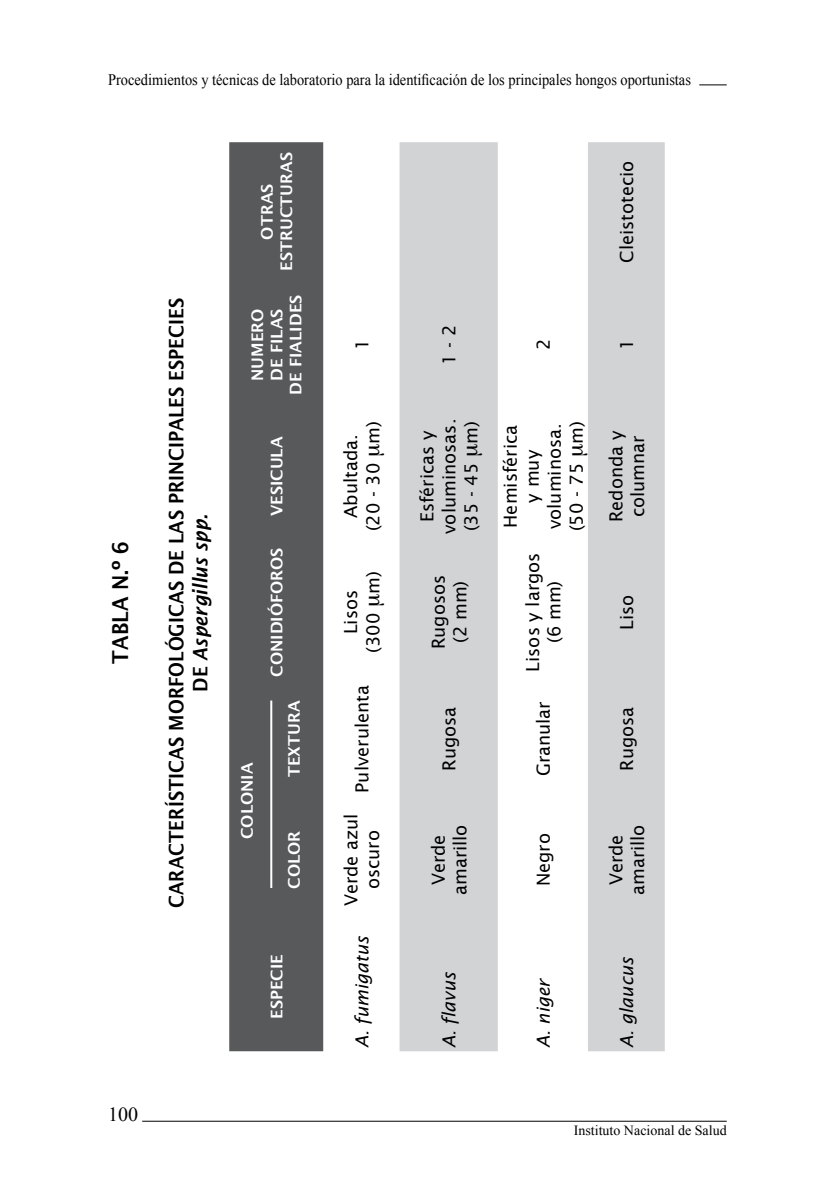
<style>
.page{position:relative;width:840px;height:1194px;background:#fff}
.page>*{position:absolute;margin:0;border:0;box-sizing:border-box;transform-origin:0 0}
.t1{font:600 22px "Lucida Sans";color:#000;scale:.9 1}
.t2{font:600 20px/24px "Lucida Sans";color:#000;text-align:center;scale:.9 1}
.t3{font:20px "Times New Roman";color:#000}
.t4{font:18px/22px "Lucida Sans";color:#000;text-align:center}
.t5{font:italic 18px "Lucida Sans";letter-spacing:-.01em;color:#000}
.t6{font:16px "Times New Roman";color:#000;scale:.9 1}
.t7{font:600 16px/19.2px "Lucida Sans";color:#fff;text-align:center}
.t8{font:14px "Times New Roman";color:#000}
.s1{font-style:italic}
</style>
<div class="page">
<svg style="left:699px;top:84px;width:27px;height:1px"></svg>
<hr style="left:142px;top:1120px;width:584px;height:1px;background:#000">
<div style="left:229px;top:142px;width:94px;height:909px;background:#58595b"></div>
<svg style="left:399px;top:142px;width:265px;height:909px;fill:#d1d3d4"></svg>
<hr style="left:270px;top:700px;width:2px;height:188px;background:#fff">
<svg style="left:467px;top:444px;width:15px;height:11px"></svg>
<svg style="left:572px;top:444px;width:15px;height:11px"></svg>
<p class="t6" style="left:108px;top:71px;width:648px">Procedimientos y técnicas de laboratorio para la identificación de los principales hongos oportunistas</p>
<p class="t1" style="left:108px;top:663px;width:137px;rotate:-90deg">TABLA N.º 6</p>
<p class="t2" style="left:164px;top:907px;width:679px;rotate:-90deg">CARACTERÍSTICAS MORFOLÓGICAS DE LAS PRINCIPALES ESPECIES<br>DE <span class="s1">Aspergillus spp.</span></p>
<p class="t7" style="left:257px;top:271px;width:120px;rotate:-90deg">OTRAS<br>ESTRUCTURAS</p>
<p class="t7" style="left:248px;top:394px;width:101px;rotate:-90deg">NUMERO<br>DE FILAS<br>DE FIALIDES</p>
<p class="t7" style="left:267px;top:516px;width:81px;rotate:-90deg">VESICULA</p>
<p class="t7" style="left:237px;top:839px;width:78px;rotate:-90deg">COLONIA</p>
<p class="t7" style="left:267px;top:676px;width:131px;rotate:-90deg">CONIDIÓFOROS</p>
<p class="t7" style="left:284px;top:777px;width:78px;rotate:-90deg">TEXTURA</p>
<p class="t7" style="left:284px;top:888px;width:60px;rotate:-90deg">COLOR</p>
<p class="t7" style="left:267px;top:1018px;width:66px;rotate:-90deg">ESPECIE</p>
<p class="t3" style="left:108px;top:1103px;width:31px">100</p>
<p class="t4" style="left:351px;top:350px;width:13px;rotate:-90deg">1</p>
<p class="t4" style="left:340px;top:531px;width:112px;rotate:-90deg">Abultada. (20 - 30 m)</p>
<p class="t4" style="left:340px;top:653px;width:83px;rotate:-90deg">Lisos (300 m)</p>
<p class="t4" style="left:351px;top:792px;width:109px;rotate:-90deg">Pulverulenta</p>
<p class="t4" style="left:340px;top:906px;width:94px;rotate:-90deg">Verde azul oscuro</p>
<p class="t5" style="left:351px;top:1048px;width:114px;rotate:-90deg">A. fumigatus</p>
<p class="t4" style="left:615px;top:262px;width:104px;rotate:-90deg">Cleistotecio</p>
<p class="t4" style="left:438px;top:364px;width:41px;rotate:-90deg">1 - 2</p>
<p class="t4" style="left:532px;top:350px;width:13px;rotate:-90deg">2</p>
<p class="t4" style="left:615px;top:350px;width:13px;rotate:-90deg">1</p>
<p class="t4" style="left:416px;top:534px;width:116px;rotate:-90deg">Esféricas y voluminosas. (35 - 45 m)</p>
<p class="t4" style="left:427px;top:649px;width:76px;rotate:-90deg">Rugosos (2 mm)</p>
<p class="t4" style="left:438px;top:771px;width:65px;rotate:-90deg">Rugosa</p>
<p class="t4" style="left:427px;top:895px;width:72px;rotate:-90deg">Verde amarillo</p>
<p class="t4" style="left:499px;top:531px;width:112px;rotate:-90deg">Hemisférica y muy voluminosa. (50 - 75 m)</p>
<p class="t4" style="left:521px;top:671px;width:120px;rotate:-90deg">Lisos y largos (6 mm)</p>
<p class="t4" style="left:532px;top:776px;width:77px;rotate:-90deg">Granular</p>
<p class="t4" style="left:532px;top:886px;width:54px;rotate:-90deg">Negro</p>
<p class="t4" style="left:605px;top:522px;width:93px;text-align:left;rotate:-90deg">Redonda y columnar</p>
<p class="t4" style="left:615px;top:629px;width:37px;rotate:-90deg">Liso</p>
<p class="t4" style="left:615px;top:771px;width:65px;rotate:-90deg">Rugosa</p>
<p class="t4" style="left:605px;top:895px;width:72px;rotate:-90deg">Verde amarillo</p>
<p class="t5" style="left:438px;top:1048px;width:78px;rotate:-90deg">A. flavus</p>
<p class="t5" style="left:533px;top:1048px;width:72px;rotate:-90deg">A. niger</p>
<p class="t5" style="left:616px;top:1048px;width:93px;rotate:-90deg">A. glaucus</p>
<p class="t8" style="left:573px;top:1122px;width:154px">Instituto Nacional de Salud</p>
</div>
